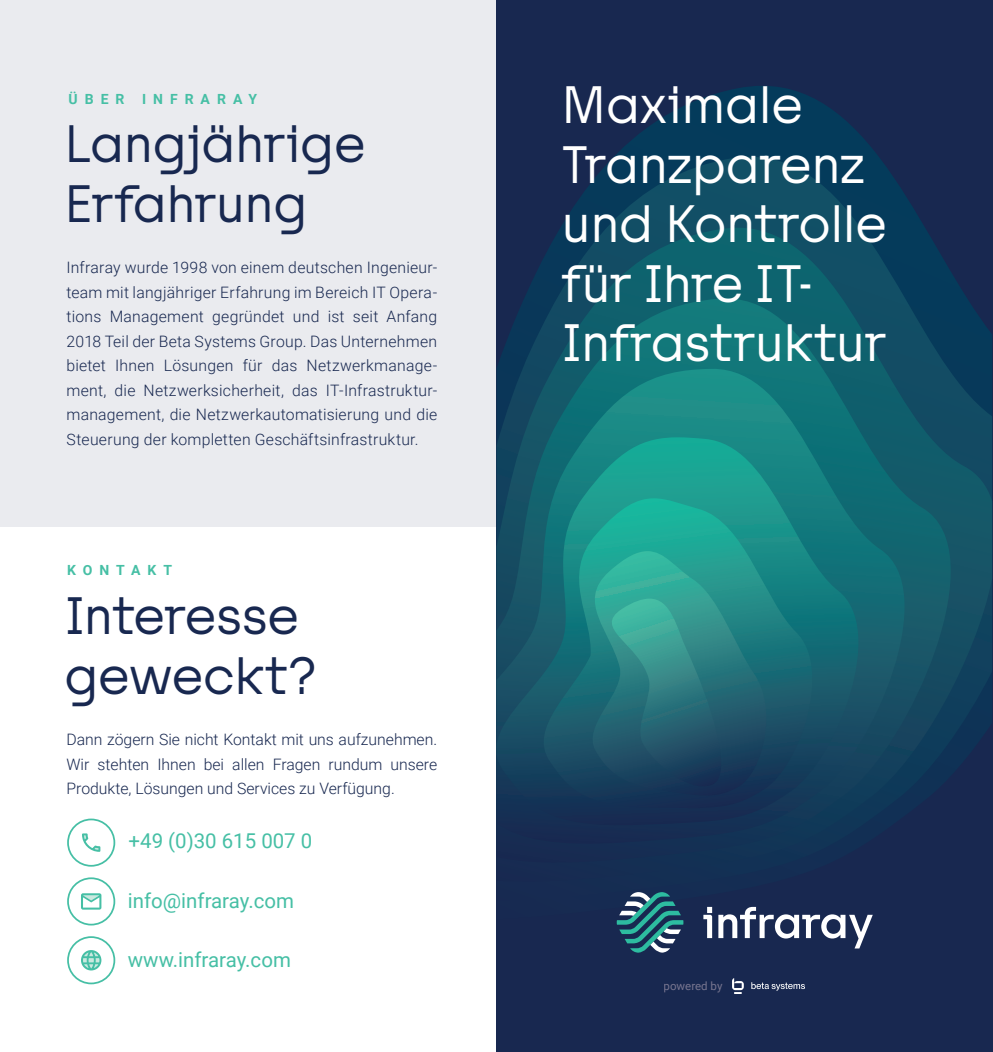
<style>
.page{position:relative;width:993px;height:1052px;background:#fff}
.page>*{position:absolute;margin:0;border:0;box-sizing:border-box;transform-origin:0 0}
.t1{font:49px/59.5px "TRY Tosh A";letter-spacing:.01em;color:#fff}
.t2{font:49px/59.5px "TRY Tosh A";letter-spacing:.01em;color:#182850}
.t3{font:20.47px "Roboto";color:#46bfa5}
.t4{font:300 15.75px/24.5px "Roboto";color:#182850;text-align:justify}
.t5{font:700 14px "Roboto";letter-spacing:.5em;color:#46bfa5}
.t6{font:11.55px "Roboto";color:#77758f}
</style>
<div class="page">
<div style="left:0;top:0;width:496px;height:526px;background:#eaebef"></div>
<div style="left:496px;top:0;width:496px;height:1052px;background:#182850"></div>
<svg style="left:614px;top:86px;width:265px;height:833px"></svg>
<svg style="left:561px;top:157px;width:364px;height:744px"></svg>
<svg style="left:525px;top:228px;width:442px;height:654px"></svg>
<svg style="left:497px;top:298px;width:495px;height:566px"></svg>
<svg style="left:497px;top:369px;width:444px;height:478px"></svg>
<svg style="left:496px;top:437px;width:391px;height:391px;background:#156470"></svg>
<svg style="left:527px;top:498px;width:306px;height:312px;background:#186e76"></svg>
<svg style="left:575px;top:551px;width:203px;height:249px;background:#217a7d"></svg>
<svg style="left:591px;top:598px;width:143px;height:197px;background:#286f79"></svg>
<div style="left:67px;top:877px;width:48px;height:48px;border:2px solid #46bfa5;border-radius:50%"></div>
<div style="left:67px;top:818px;width:48px;height:48px;border:2px solid #46bfa5;border-radius:50%"></div>
<svg style="left:81px;top:893px;width:20px;height:16px"></svg>
<div style="left:67px;top:936px;width:48px;height:48px;border:2px solid #46bfa5;border-radius:50%"></div>
<svg style="left:82px;top:833px;width:18px;height:19px"></svg>
<svg style="left:81px;top:950px;width:20px;height:20px"></svg>
<svg style="left:703px;top:907px;width:9px;height:31px"></svg>
<svg style="left:718px;top:907px;width:154px;height:41px"></svg>
<svg style="left:616px;top:892px;width:67px;height:60px"></svg>
<img style="left:732px;top:978px;width:72px;height:15px">
<p class="t5" style="left:68px;top:89px;width:190px">ÜBER INFRARAY</p>
<h1 class="t2" style="left:65px;top:116px;width:301px">Langjährige<br>Erfahrung</h1>
<p class="t4" style="left:66px;top:255px;width:372px">Infraray wurde 1998 von einem deutschen Ingenieur&shy;team mit langjähriger Erfahrung im Bereich IT Opera&shy;tions Management gegründet und ist seit Anfang 2018 Teil der Beta Systems Group. Das Unternehmen bietet Ihnen Lösungen für das Netzwerkmanage&shy;ment, die Netzwerksicherheit, das IT-Infrastruktur&shy;management, die Netzwerkautomatisierung und die Steuerung der kompletten Geschäftsinfrastruktur.</p>
<p class="t5" style="left:67px;top:560px;width:106px">KONTAKT</p>
<h1 class="t2" style="left:65px;top:588px;width:252px">Interesse geweckt?</h1>
<p class="t4" style="left:66px;top:727px;width:372px">Dann zögern Sie nicht Kontakt mit uns aufzunehmen.<br>Wir stehten Ihnen bei allen Fragen rundum unsere Produkte, Lösungen und Services zu Verfügung.</p>
<p class="t3" style="left:129px;top:826px;width:185px">+49 (0)30 615 007 0</p>
<p class="t3" style="left:128px;top:886px;width:167px">info@infraray.com</p>
<p class="t3" style="left:128px;top:945px;width:164px">www.infraray.com</p>
<h1 class="t1" style="left:562px;top:77px;width:325px">Maximale<br>Tranzparenz und Kontrolle für Ihre IT-<br>Infrastruktur</h1>
<p class="t6" style="left:663px;top:978px;width:60px">powered by</p>
</div>
